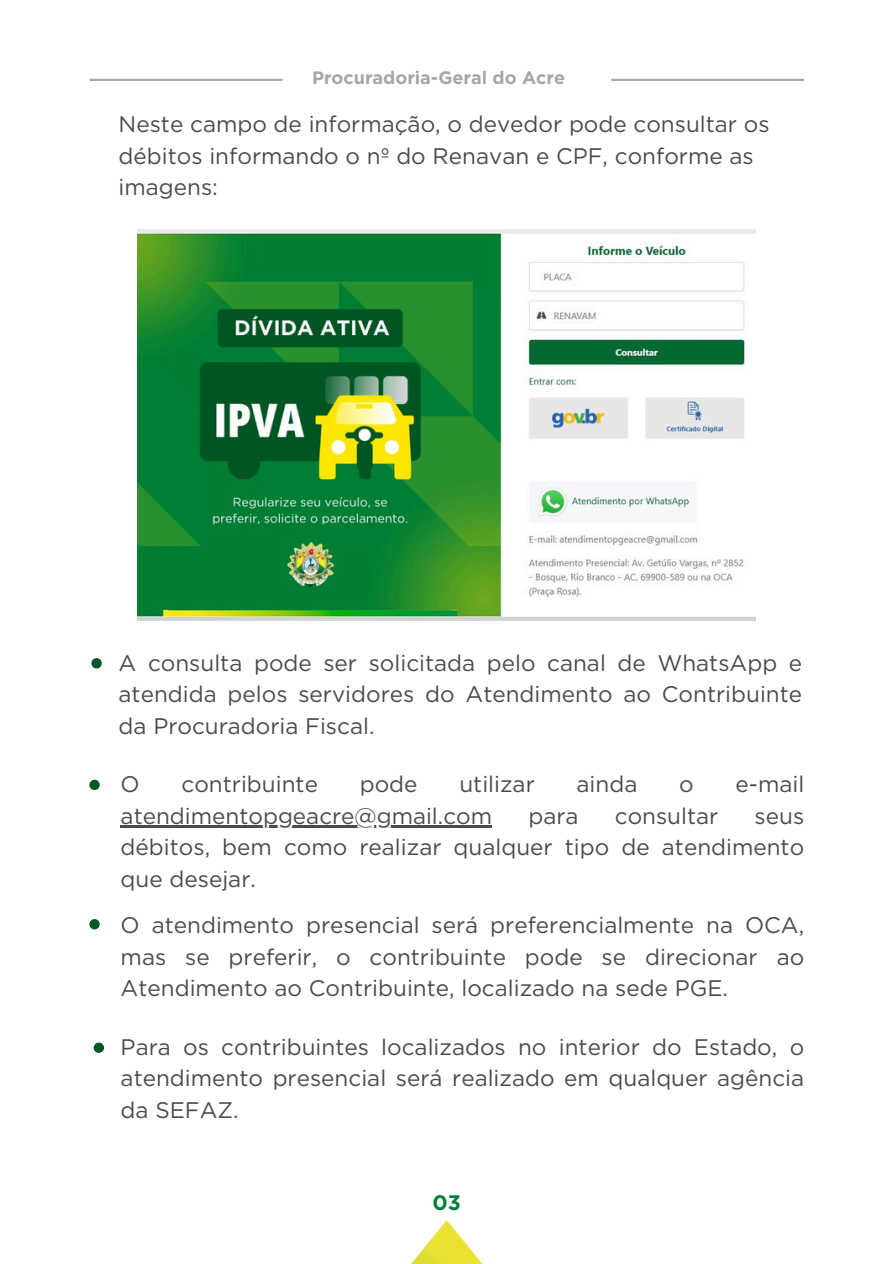
<style>
.page{position:relative;width:894px;height:1264px;background:#fff}
.page>*{position:absolute;margin:0;border:0;box-sizing:border-box;transform-origin:0 0}
.t1{font:22.5px/31.5px "Gotham";color:#4b4b4b;text-align:justify}
.t2{font:700 21px "Gotham";color:#008036}
.t3{font:700 18px "Gotham";color:#a6a6a6}
</style>
<div class="page">
<img style="left:411px;top:1220px;width:71px;height:43px">
<hr style="left:90px;top:79px;width:191px;height:2px;background:#a6a6a6">
<hr style="left:612px;top:79px;width:190px;height:2px;background:#a6a6a6">
<div style="left:89px;top:779px;width:11px;height:11px;background:#005925;border-radius:50%"></div>
<div style="left:89px;top:919px;width:11px;height:10px;background:#005925;border-radius:50%"></div>
<div style="left:94px;top:1042px;width:10px;height:10px;background:#005925;border-radius:50%"></div>
<div style="left:91px;top:658px;width:11px;height:10px;background:#005925;border-radius:50%"></div>
<img style="left:137px;top:230px;width:618px;height:390px">
<hr style="left:121px;top:825px;width:371px;height:2px;background:#4b4b4b">
<p class="t3" style="left:312px;top:67px;width:254px">Procuradoria-Geral do Acre</p>
<h1 class="t1" style="left:119px;top:108px;width:652px;text-align:left">Neste campo de informação, o devedor pode consultar os débitos informando o nº do Renavan e CPF, conforme as imagens:</h1>
<h1 class="t1" style="left:119px;top:647px;width:685px">A consulta pode ser solicitada pelo canal de WhatsApp e atendida pelos servidores do Atendimento ao Contribuinte da Procuradoria Fiscal.</h1>
<p class="t1" style="left:121px;top:768px;width:21px">O</p>
<p class="t1" style="left:181px;top:768px;width:138px">contribuinte</p>
<p class="t1" style="left:360px;top:768px;width:59px">pode</p>
<p class="t1" style="left:459px;top:768px;width:77px">utilizar</p>
<p class="t1" style="left:576px;top:768px;width:62px">ainda</p>
<p class="t1" style="left:679px;top:768px;width:16px">o</p>
<p class="t1" style="left:735px;top:768px;width:70px">e-mail</p>
<h1 class="t1" style="left:121px;top:800px;width:373px">atendimentopgeacre@gmail.com</h1>
<h1 class="t1" style="left:528px;top:800px;width:52px">para</h1>
<h1 class="t1" style="left:614px;top:800px;width:105px">consultar</h1>
<h1 class="t1" style="left:121px;top:800px;width:685px;text-indent:633px">seus débitos, bem como realizar qualquer tipo de atendimento que desejar.</h1>
<p class="t1" style="left:121px;top:909px;width:685px">O atendimento presencial será preferencialmente na OCA, mas se preferir, o contribuinte pode se direcionar ao Atendimento ao Contribuinte, localizado na sede PGE.</p>
<h1 class="t1" style="left:121px;top:1030px;width:685px">Para os contribuintes localizados no interior do Estado, o atendimento presencial será realizado em qualquer agência da SEFAZ.</h1>
<p class="t2" style="left:432px;top:1190px;width:30px">03</p>
</div>
